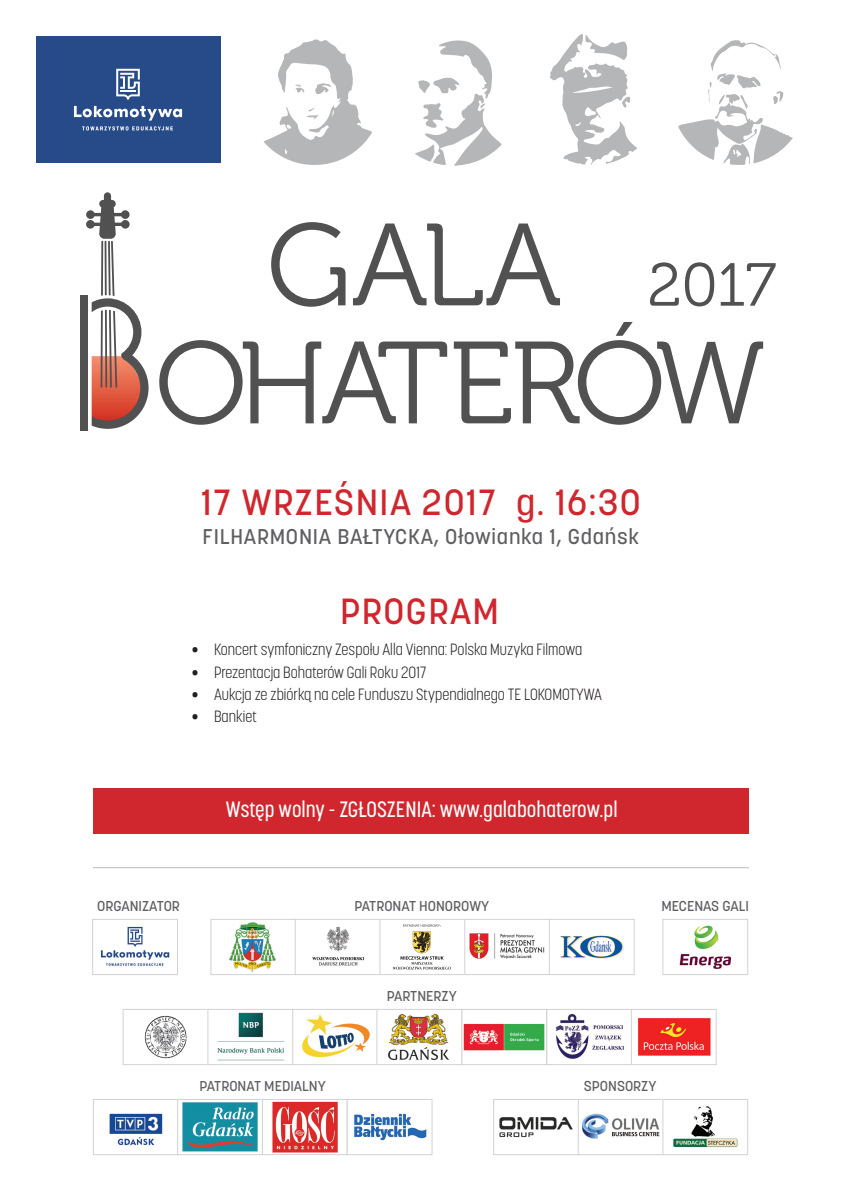
<style>
.page{position:relative;width:842px;height:1191px;background:#fff}
.page>*{position:absolute;margin:0;border:0;box-sizing:border-box;transform-origin:0 0}
.t1{font:500 36.1px "Korolev";letter-spacing:.04em;color:#d0262d}
.t2{font:500 22px "Korolev Condensed";color:#fff}
.t3{font:500 21.1px "Korolev";letter-spacing:.035em;color:#5f5f62}
.t4{font:300 16.2px "Korolev Condensed";color:#231f20}
.t5{font:500 14.2px "Korolev";color:#5f5f62}
</style>
<div class="page">
<div style="left:93px;top:787px;width:656px;height:46px;background:#d0262d"></div>
<img style="left:109px;top:1101px;width:318px;height:52px">
<div style="left:93px;top:1099px;width:85px;height:56px;border:1px solid #d1d2d4"></div>
<img style="left:499px;top:1106px;width:239px;height:42px">
<div style="left:493px;top:1099px;width:86px;height:56px;border:1px solid #d1d2d4"></div>
<div style="left:177px;top:1099px;width:86px;height:56px;border:1px solid #d1d2d4"></div>
<div style="left:262px;top:1099px;width:86px;height:56px;border:1px solid #d1d2d4"></div>
<div style="left:578px;top:1099px;width:85px;height:56px;border:1px solid #d1d2d4"></div>
<div style="left:662px;top:1099px;width:86px;height:56px;border:1px solid #d1d2d4"></div>
<div style="left:347px;top:1099px;width:85px;height:56px;border:1px solid #d1d2d4"></div>
<img style="left:144px;top:1012px;width:567px;height:49px">
<div style="left:123px;top:1009px;width:85px;height:56px;border:1px solid #d1d2d4"></div>
<div style="left:546px;top:1009px;width:86px;height:56px;border:1px solid #d1d2d4"></div>
<div style="left:292px;top:1009px;width:86px;height:56px;border:1px solid #d1d2d4"></div>
<div style="left:461px;top:1009px;width:86px;height:56px;border:1px solid #d1d2d4"></div>
<div style="left:377px;top:1009px;width:85px;height:56px;border:1px solid #d1d2d4"></div>
<div style="left:208px;top:1009px;width:85px;height:56px;border:1px solid #d1d2d4"></div>
<div style="left:631px;top:1009px;width:85px;height:56px;border:1px solid #d1d2d4"></div>
<img style="left:101px;top:926px;width:69px;height:40px">
<div style="left:92px;top:919px;width:86px;height:56px;border:1px solid #d1d2d4"></div>
<img style="left:679px;top:925px;width:53px;height:44px">
<div style="left:662px;top:919px;width:86px;height:56px;border:1px solid #d1d2d4"></div>
<img style="left:229px;top:922px;width:395px;height:51px">
<div style="left:211px;top:919px;width:85px;height:56px;border:1px solid #d1d2d4"></div>
<div style="left:295px;top:919px;width:85px;height:56px;border:1px solid #d1d2d4"></div>
<div style="left:380px;top:919px;width:85px;height:56px;border:1px solid #d1d2d4"></div>
<div style="left:464px;top:919px;width:86px;height:56px;border:1px solid #d1d2d4"></div>
<div style="left:549px;top:919px;width:85px;height:56px;border:1px solid #d1d2d4"></div>
<svg style="left:393px;top:924px;width:58px;height:45px"></svg>
<div style="left:36px;top:36px;width:184px;height:126px;background:#274a88"></div>
<svg style="left:74px;top:106px;width:108px;height:24px"></svg>
<svg style="left:116px;top:69px;width:24px;height:31px"></svg>
<hr style="left:93px;top:867px;width:656px;height:1px;background:#bcbdc0">
<svg style="left:271px;top:222px;width:74px;height:85px"></svg>
<svg style="left:353px;top:223px;width:207px;height:82px"></svg>
<svg style="left:159px;top:340px;width:288px;height:85px"></svg>
<svg style="left:454px;top:322px;width:309px;height:103px"></svg>
<div style="left:80px;top:295px;width:8px;height:135px;background:#515151"></div>
<svg style="left:86px;top:192px;width:63px;height:237px"></svg>
<svg style="left:650px;top:262px;width:29px;height:44px"></svg>
<svg style="left:685px;top:262px;width:29px;height:44px"></svg>
<svg style="left:721px;top:263px;width:55px;height:43px"></svg>
<svg style="left:550px;top:34px;width:87px;height:131px"></svg>
<svg style="left:415px;top:40px;width:87px;height:126px"></svg>
<svg style="left:678px;top:40px;width:115px;height:125px"></svg>
<svg style="left:264px;top:39px;width:108px;height:126px"></svg>
<p class="t1" style="left:201px;top:480px;width:441px">17 WRZEŚNIA 2017 g. 16:30</p>
<p class="t3" style="left:203px;top:523px;width:438px">FILHARMONIA BAŁTYCKA, Ołowianka 1, Gdańsk</p>
<p class="t1" style="left:340px;top:588px;width:161px">PROGRAM</p>
<p class="t4" style="left:192px;top:640px;width:392px">• Koncert symfoniczny Zespołu Alla Vienna: Polska Muzyka Filmowa</p>
<p class="t4" style="left:192px;top:662px;width:236px">• Prezentacja Bohaterów Gali Roku 2017</p>
<p class="t4" style="left:192px;top:684px;width:412px">• Aukcja ze zbiórką na cele Funduszu Stypendialnego TE LOKOMOTYWA</p>
<p class="t4" style="left:192px;top:707px;width:67px">• Bankiet</p>
<p class="t2" style="left:226px;top:796px;width:393px">Wstęp wolny - ZGŁOSZENIA: www.galabohaterow.pl</p>
<p class="t5" style="left:97px;top:897px;width:84px">ORGANIZATOR</p>
<p class="t5" style="left:354px;top:897px;width:136px">PATRONAT HONOROWY</p>
<p class="t5" style="left:661px;top:897px;width:89px">MECENAS GALI</p>
<p class="t5" style="left:387px;top:987px;width:71px">PARTNERZY</p>
<p class="t5" style="left:199px;top:1077px;width:128px">PATRONAT MEDIALNY</p>
<p class="t5" style="left:584px;top:1077px;width:74px">SPONSORZY</p>
</div>
